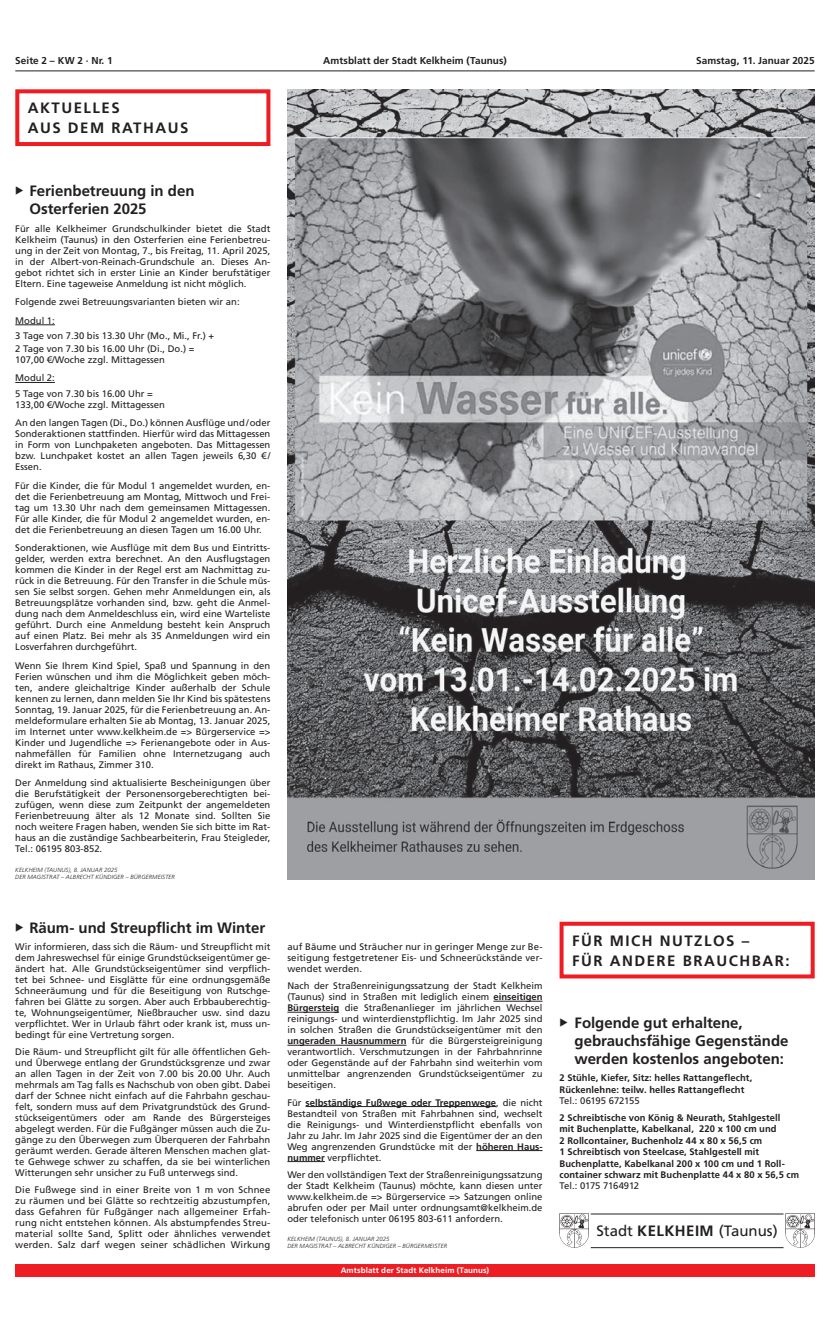
<style>
.page{position:relative;width:830px;height:1333px;background:#fff}
.page>*{position:absolute;margin:0;border:0;box-sizing:border-box;transform-origin:0 0}
.t1{font:700 15px/18px "Frutiger LT Std";color:#231f20}
.t2{font:700 15px/20px "Frutiger LT Std";letter-spacing:.1em;color:#231f20}
.t3{font:15px "Frutiger LT Std";color:#231f20}
.t4{font:700 10px "Frutiger LT Std";letter-spacing:.005em;color:#231f20}
.t5{font:9.5px/11px "Frutiger LT Std";color:#231f20;text-align:justify}
.t6{font:700 9.5px/11.4px "Frutiger LT Std";letter-spacing:.01em;color:#231f20}
.t7{font:9.5px "Frutiger LT Std";letter-spacing:-.025em;color:#231f20}
.t8{font:700 8px "Frutiger LT Std";letter-spacing:.015em;color:#fff}
.t9{font:italic 300 6px/7px "Frutiger LT Std";letter-spacing:.02em;color:#231f20}
.s1{font-weight:700}
</style>
<div class="page">
<div style="left:15px;top:1264px;width:800px;height:12px;background:#ee1d23"></div>
<hr style="left:15px;top:70px;width:800px;height:1px;background:#231f20">
<div style="left:560px;top:921px;width:255px;height:57px;border:4px solid #ee1d23"></div>
<div style="left:15px;top:89px;width:255px;height:57px;border:4px solid #ee1d23"></div>
<hr style="left:15px;top:324px;width:40px;height:1px;background:#231f20">
<hr style="left:15px;top:382px;width:40px;height:1px;background:#231f20">
<hr style="left:493px;top:1000px;width:50px;height:1px;background:#231f20">
<hr style="left:287px;top:1011px;width:52px;height:1px;background:#231f20">
<hr style="left:287px;top:1044px;width:119px;height:1px;background:#231f20">
<hr style="left:306px;top:1106px;width:190px;height:1px;background:#231f20">
<hr style="left:476px;top:1150px;width:67px;height:1px;background:#231f20">
<hr style="left:287px;top:1161px;width:38px;height:1px;background:#231f20">
<img style="left:560px;top:1213px;width:28px;height:34px">
<img style="left:786px;top:1213px;width:29px;height:34px">
<hr style="left:591px;top:1213px;width:192px;height:1px;background:#231f20">
<hr style="left:591px;top:1247px;width:192px;height:1px;background:#231f20">
<img style="left:287px;top:89px;width:528px;height:790px">
<p class="t4" style="left:15px;top:55px;width:99px">Seite 2 – KW 2 · Nr. 1</p>
<p class="t4" style="left:323px;top:55px;width:185px">Amtsblatt der Stadt Kelkheim (Taunus)</p>
<p class="t4" style="left:696px;top:55px;width:120px">Samstag, 11. Januar 2025</p>
<h1 class="t2" style="left:28px;top:98px;width:162px">AKTUELLES<br>AUS DEM RATHAUS</h1>
<h1 class="t1" style="left:29px;top:181px;width:167px;text-indent:-14px">◆ Ferienbetreuung in den<br>Osterferien 2025</h1>
<p class="t5" style="left:15px;top:223px;width:257px">Für alle Kelkheimer Grundschulkinder bietet die Stadt Kelkheim (Taunus) in den Osterferien eine Ferienbetreu&shy;ung in der Zeit von Montag, 7., bis Freitag, 11. April 2025, in der Albert-von-Reinach-Grundschule an. Dieses An&shy;gebot richtet sich in erster Linie an Kinder berufstätiger Eltern. Eine tageweise Anmeldung ist nicht möglich.</p>
<p class="t5" style="left:15px;top:293px;width:226px;line-height:18.4px">Folgende zwei Betreuungsvarianten bieten wir an:<br>Modul 1:</p>
<p class="t5" style="left:15px;top:330px;width:200px;line-height:12.7px">3 Tage von 7.30 bis 13.30 Uhr (Mo., Mi., Fr.) +<br>2 Tage von 7.30 bis 16.00 Uhr (Di., Do.) =</p>
<p class="t5" style="left:15px;top:350px;width:151px;line-height:18.4px">107,00 €/Woche zzgl. Mittagessen<br>Modul 2:</p>
<p class="t5" style="left:15px;top:388px;width:151px">5 Tage von 7.30 bis 16.00 Uhr =<br>133,00 €/Woche zzgl. Mittagessen</p>
<p class="t5" style="left:15px;top:417px;width:257px">An den langen Tagen (Di., Do.) können Ausflüge und/oder Sonderaktionen stattfinden. Hierfür wird das Mittagessen in Form von Lunchpaketen angeboten. Das Mittagessen bzw. Lunchpaket kostet an allen Tagen jeweils 6,30 €/ Essen.</p>
<p class="t5" style="left:15px;top:480px;width:257px">Für die Kinder, die für Modul 1 angemeldet wurden, en&shy;det die Ferienbetreuung am Montag, Mittwoch und Frei&shy;tag um 13.30 Uhr nach dem gemeinsamen Mittagessen.<br>Für alle Kinder, die für Modul 2 angemeldet wurden, en&shy;det die Ferienbetreuung an diesen Tagen um 16.00 Uhr.</p>
<p class="t5" style="left:15px;top:542px;width:257px">Sonderaktionen, wie Ausflüge mit dem Bus und Eintritts&shy;gelder, werden extra berechnet. An den Ausflugstagen kommen die Kinder in der Regel erst am Nachmittag zu&shy;rück in die Betreuung. Für den Transfer in die Schule müs&shy;sen Sie selbst sorgen. Gehen mehr Anmeldungen ein, als Betreuungsplätze vorhanden sind, bzw. geht die Anmel&shy;dung nach dem Anmeldeschluss ein, wird eine Warteliste geführt. Durch eine Anmeldung besteht kein Anspruch auf einen Platz. Bei mehr als 35 Anmeldungen wird ein Losverfahren durchgeführt.</p>
<p class="t5" style="left:15px;top:660px;width:257px">Wenn Sie Ihrem Kind Spiel, Spaß und Spannung in den Ferien wünschen und ihm die Möglichkeit geben möch&shy;ten, andere gleichaltrige Kinder außerhalb der Schule kennen zu lernen, dann melden Sie Ihr Kind bis spätestens Sonntag, 19. Januar 2025, für die Ferienbetreuung an. An&shy;meldeformulare erhalten Sie ab Montag, 13. Januar 2025, im Internet unter www.kelkheim.de =&gt; Bürgerservice =&gt; Kinder und Jugendliche =&gt; Ferienangebote oder in Aus&shy;nahmefällen für Familien ohne Internetzugang auch direkt im Rathaus, Zimmer 310.</p>
<p class="t5" style="left:15px;top:777px;width:257px">Der Anmeldung sind aktualisierte Bescheinigungen über die Berufstätigkeit der Personensorgeberechtigten bei&shy;zufügen, wenn diese zum Zeitpunkt der angemeldeten Ferienbetreuung älter als 12 Monate sind. Sollten Sie noch weitere Fragen haben, wenden Sie sich bitte im Rat&shy;haus an die zuständige Sachbearbeiterin, Frau Steigleder, Tel.: 06195 803-852.</p>
<p class="t9" style="left:15px;top:866px;width:161px">KELKHEIM (TAUNUS), 8. JANUAR 2025<br>DER MAGISTRAT – ALBRECHT KÜNDIGER – BÜRGERMEISTER</p>
<h1 class="t1" style="left:15px;top:918px;width:251px">◆ Räum- und Streupflicht im Winter</h1>
<p class="t5" style="left:15px;top:941px;width:257px">Wir informieren, dass sich die Räum- und Streupflicht mit dem Jahreswechsel für einige Grundstückseigentümer ge&shy;ändert hat. Alle Grundstückseigentümer sind verpflich&shy;tet bei Schnee- und Eisglätte für eine ordnungsgemäße Schneeräumung und für die Beseitigung von Rutschge&shy;fahren bei Glätte zu sorgen. Aber auch Erbbauberechtig&shy;te, Wohnungseigentümer, Nießbraucher usw. sind dazu verpflichtet. Wer in Urlaub fährt oder krank ist, muss un&shy;bedingt für eine Vertretung sorgen.</p>
<p class="t5" style="left:15px;top:1045px;width:257px">Die Räum- und Streupflicht gilt für alle öffentlichen Geh&shy;und Überwege entlang der Grundstücksgrenze und zwar an allen Tagen in der Zeit von 7.00 bis 20.00 Uhr. Auch mehrmals am Tag falls es Nachschub von oben gibt. Dabei darf der Schnee nicht einfach auf die Fahrbahn geschau&shy;felt, sondern muss auf dem Privatgrundstück des Grund&shy;stückseigentümers oder am Rande des Bürgersteiges abgelegt werden. Für die Fußgänger müssen auch die Zu&shy;gänge zu den Überwegen zum Überqueren der Fahrbahn geräumt werden. Gerade älteren Menschen machen glat&shy;te Gehwege schwer zu schaffen, da sie bei winterlichen Witterungen sehr unsicher zu Fuß unterwegs sind.</p>
<p class="t5" style="left:15px;top:1183px;width:257px">Die Fußwege sind in einer Breite von 1 m von Schnee zu räumen und bei Glätte so rechtzeitig abzustumpfen, dass Gefahren für Fußgänger nach allgemeiner Erfah&shy;rung nicht entstehen können. Als abstumpfendes Streu&shy;material sollte Sand, Splitt oder ähnliches verwendet werden. Salz darf wegen seiner schädlichen Wirkung</p>
<p class="t5" style="left:287px;top:941px;width:257px">auf Bäume und Sträucher nur in geringer Menge zur Be&shy;seitigung festgetretener Eis- und Schneerückstände ver&shy;wendet werden.</p>
<p class="t5" style="left:287px;top:980px;width:257px">Nach der Straßenreinigungssatzung der Stadt Kelkheim (Taunus) sind in Straßen mit lediglich einem <span class="s1">einseitigen Bürgersteig</span> die Straßenanlieger im jährlichen Wechsel reinigungs- und winterdienstpflichtig. Im Jahr 2025 sind in solchen Straßen die Grundstückseigentümer mit den <span class="s1">ungeraden Hausnummern</span> für die Bürgersteigreinigung verantwortlich. Verschmutzungen in der Fahrbahnrinne oder Gegenstände auf der Fahrbahn sind weiterhin vom unmittelbar angrenzenden Grundstückseigentümer zu beseitigen.</p>
<p class="t5" style="left:287px;top:1096px;width:257px">Für <span class="s1">selbständige Fußwege oder Treppenwege</span>, die nicht Bestandteil von Straßen mit Fahrbahnen sind, wechselt die Reinigungs- und Winterdienstpflicht ebenfalls von Jahr zu Jahr. Im Jahr 2025 sind die Eigentümer der an den Weg angrenzenden Grundstücke mit der <span class="s1">höheren Haus&shy;nummer</span> verpflichtet.</p>
<p class="t5" style="left:287px;top:1169px;width:257px">Wer den vollständigen Text der Straßenreinigungssatzung der Stadt Kelkheim (Taunus) möchte, kann diesen unter www.kelkheim.de =&gt; Bürgerservice =&gt; Satzungen online abrufen oder per Mail unter ordnungsamt@kelkheim.de oder telefonisch unter 06195 803-611 anfordern.</p>
<p class="t9" style="left:287px;top:1235px;width:161px">KELKHEIM (TAUNUS), 8. JANUAR 2025<br>DER MAGISTRAT – ALBRECHT KÜNDIGER – BÜRGERMEISTER</p>
<p class="t8" style="left:341px;top:1265px;width:150px">Amtsblatt der Stadt Kelkheim (Taunus)</p>
<h1 class="t2" style="left:572px;top:930px;width:219px">FÜR MICH NUTZLOS –<br>FÜR ANDERE BRAUCHBAR:</h1>
<h1 class="t1" style="left:575px;top:1013px;width:215px;text-indent:-15px">◆ Folgende gut erhaltene, gebrauchsfähige Gegenstände werden kostenlos angeboten:</h1>
<p class="t6" style="left:560px;top:1072px;width:194px">2 Stühle, Kiefer, Sitz: helles Rattangeflecht,<br>Rückenlehne: teilw. helles Rattangeflecht</p>
<p class="t5" style="left:560px;top:1095px;width:82px">Tel.: 06195 672155</p>
<p class="t6" style="left:560px;top:1111px;width:241px">2 Schreibtische von König &amp; Neurath, Stahlgestell<br>mit Buchenplatte, Kabelkanal, 220 x 100 cm und<br>2 Rollcontainer, Buchenholz 44 x 80 x 56,5 cm<br>1 Schreibtisch von Steelcase, Stahlgestell mit Buchenplatte, Kabelkanal 200 x 100 cm und 1 Roll&shy;container schwarz mit Buchenplatte 44 x 80 x 56,5 cm</p>
<p class="t7" style="left:560px;top:1180px;width:81px">Tel.: 0175 7164912</p>
<h1 class="t3" style="left:596px;top:1222px;width:183px">Stadt <span class="s1">KELKHEIM</span> (Taunus)</h1>
</div>
